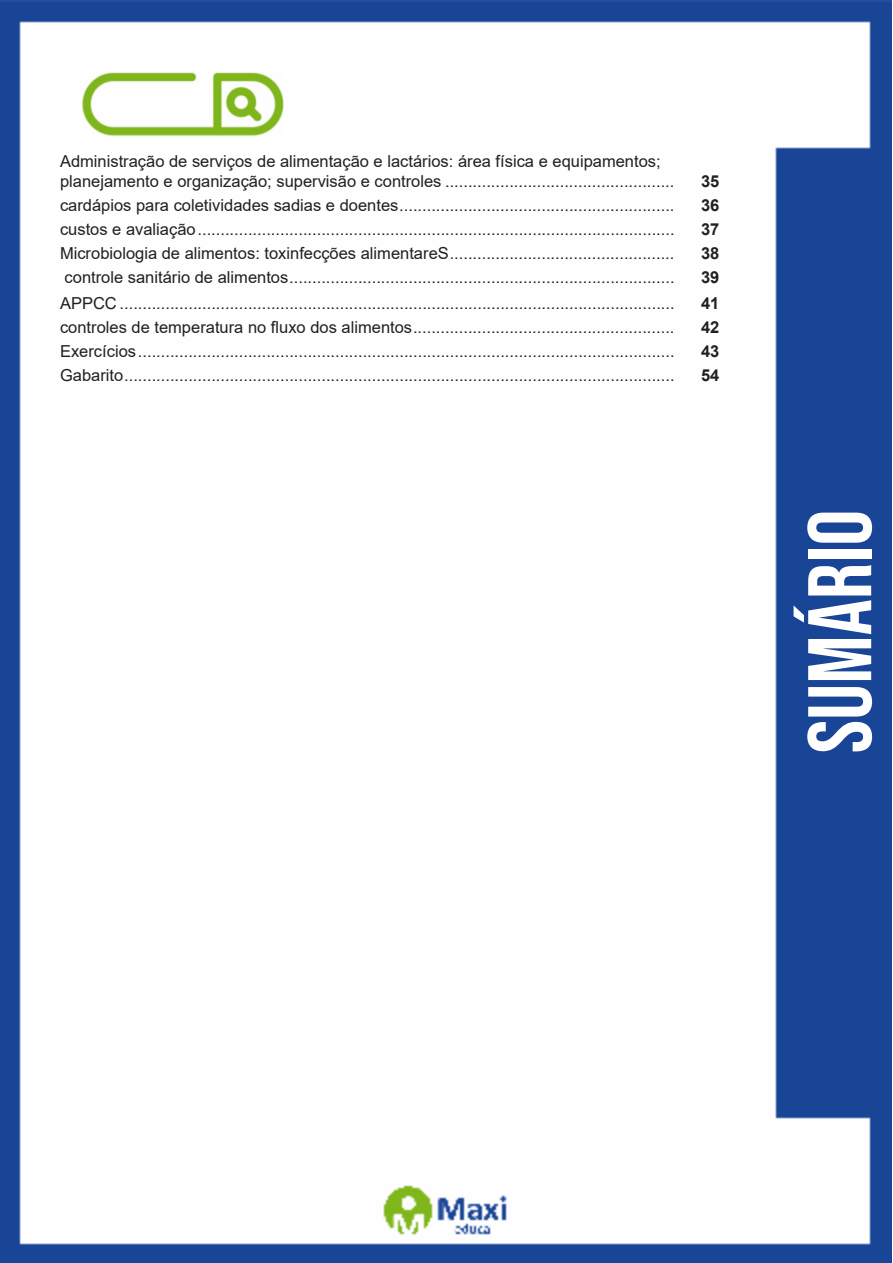
<style>
.page{position:relative;width:893px;height:1263px;background:#fff}
.page>*{position:absolute;margin:0;border:0;box-sizing:border-box;transform-origin:0 0}
.t1{font:90px "Bebas Neue";color:#fff}
.ALTERNATIVAS{font:16.5px/19.8px "Arial";color:#231f20}
.INDICE{font:700 16.5px "Arial";color:#231f20}
</style>
<div class="page">
<img style="left:0;top:0;width:892px;height:1263px">
<div style="left:53px;top:55px;width:317px;height:121px;background:#fff"></div>
<img style="left:82px;top:72px;width:201px;height:64px">
<p class="ALTERNATIVAS" style="left:60px;top:151px;width:616px">Administração de serviços de alimentação e lactários: área física e equipamentos; planejamento e organização; supervisão e controles ..................................................</p>
<p class="INDICE" style="left:701px;top:169px;width:20px">35</p>
<p class="ALTERNATIVAS" style="left:60px;top:196px;width:616px">cardápios para coletividades sadias e doentes............................................................</p>
<p class="INDICE" style="left:701px;top:194px;width:20px">36</p>
<p class="ALTERNATIVAS" style="left:60px;top:220px;width:616px">custos e avaliação........................................................................................................</p>
<p class="INDICE" style="left:701px;top:218px;width:20px">37</p>
<p class="ALTERNATIVAS" style="left:60px;top:244px;width:616px">Microbiologia de alimentos: toxinfecções alimentareS.................................................</p>
<p class="INDICE" style="left:701px;top:242px;width:20px">38</p>
<p class="ALTERNATIVAS" style="left:65px;top:268px;width:611px">controle sanitário de alimentos....................................................................................</p>
<p class="INDICE" style="left:701px;top:266px;width:20px">39</p>
<p class="ALTERNATIVAS" style="left:60px;top:293px;width:616px">APPCC .........................................................................................................................</p>
<p class="INDICE" style="left:701px;top:292px;width:20px">41</p>
<p class="ALTERNATIVAS" style="left:60px;top:317px;width:616px">controles de temperatura no fluxo dos alimentos.........................................................</p>
<p class="INDICE" style="left:701px;top:316px;width:20px">42</p>
<p class="ALTERNATIVAS" style="left:60px;top:341px;width:616px">Exercícios.....................................................................................................................</p>
<p class="INDICE" style="left:701px;top:340px;width:20px">43</p>
<p class="ALTERNATIVAS" style="left:60px;top:365px;width:616px">Gabarito........................................................................................................................</p>
<p class="INDICE" style="left:701px;top:364px;width:20px">54</p>
<h1 class="t1" style="left:789px;top:753px;width:245px;rotate:-90deg">sumário</h1>
</div>
